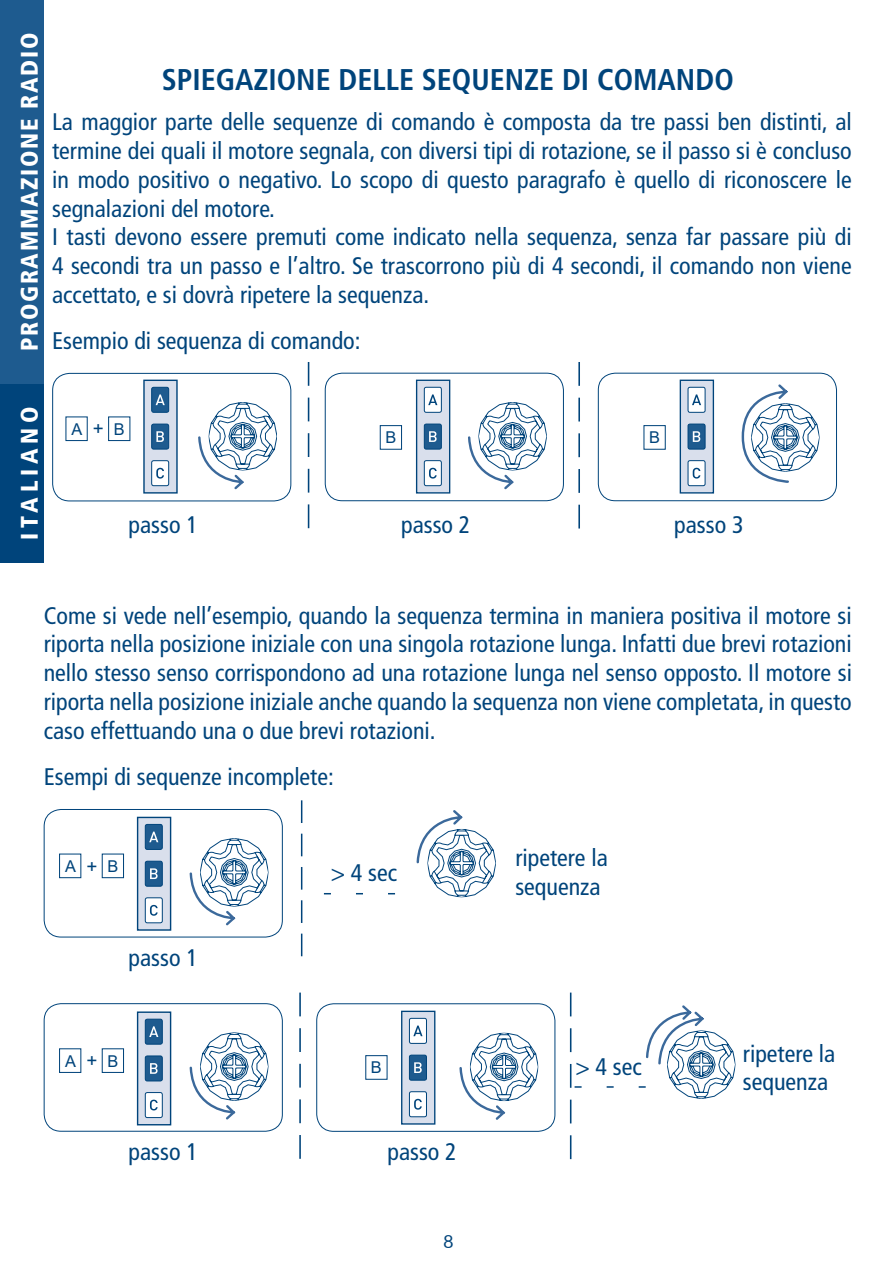
<style>
.page{position:relative;width:893px;height:1278px;background:#fff}
.page>*{position:absolute;margin:0;border:0;box-sizing:border-box;transform-origin:0 0}
.t1{font:700 condensed 30px "Frutiger LT Std";color:#00447b}
.t2{font:condensed 24px/28.8px "Frutiger LT Std";color:#00447b;text-align:justify}
.t3{font:900 condensed 24px "Frutiger LT Std";letter-spacing:.07em;color:#fff}
.t4{font:900 condensed 24px "Frutiger LT Std";letter-spacing:.2em;color:#fff}
.t5{font:18.9px "Arial";color:#00447b}
.t6{font:18px "Futura BT";color:#00447b}
.t7{font:16.2px "Arial";color:#00447b}
</style>
<div class="page">
<div style="left:0;top:0;width:44px;height:384px;background:#1e5b8f"></div>
<div style="left:0;top:384px;width:44px;height:179px;background:#00447b"></div>
<svg style="left:741px;top:384px;width:78px;height:99px"></svg>
<svg style="left:198px;top:402px;width:79px;height:88px"></svg>
<div style="left:52px;top:373px;width:239px;height:128px;border:1px solid #00447b;border-radius:17px"></div>
<svg style="left:308px;top:362px;width:1px;height:166px"></svg>
<svg style="left:578px;top:362px;width:2px;height:167px"></svg>
<svg style="left:468px;top:402px;width:79px;height:88px"></svg>
<div style="left:325px;top:373px;width:239px;height:128px;border:1px solid #00447b;border-radius:17px"></div>
<div style="left:598px;top:373px;width:239px;height:128px;border:1px solid #00447b;border-radius:17px"></div>
<div style="left:143px;top:380px;width:35px;height:114px;background:#d9dfec;border:1px solid #00447b"></div>
<div style="left:152px;top:387px;width:17px;height:25px;background:#1e5b8f;border-radius:2px"></div>
<div style="left:151px;top:387px;width:18px;height:26px;border:1px solid #00447b;border-radius:2px"></div>
<div style="left:152px;top:424px;width:17px;height:25px;background:#1e5b8f;border-radius:2px"></div>
<div style="left:151px;top:424px;width:18px;height:26px;border:1px solid #00447b;border-radius:2px"></div>
<div style="left:152px;top:461px;width:17px;height:25px;background:#fff;border-radius:2px"></div>
<div style="left:151px;top:460px;width:18px;height:26px;border:1px solid #00447b;border-radius:2px"></div>
<svg style="left:156px;top:394px;width:9px;height:11px"></svg>
<svg style="left:156px;top:431px;width:8px;height:11px"></svg>
<svg style="left:156px;top:468px;width:8px;height:11px"></svg>
<div style="left:108px;top:416px;width:22px;height:25px;border:1px solid #00447b"></div>
<div style="left:380px;top:425px;width:22px;height:25px;border:1px solid #00447b"></div>
<div style="left:643px;top:425px;width:23px;height:25px;border:1px solid #00447b"></div>
<div style="left:416px;top:380px;width:34px;height:114px;background:#d9dfec;border:1px solid #00447b"></div>
<div style="left:424px;top:387px;width:17px;height:25px;background:#fff;border-radius:2px"></div>
<div style="left:424px;top:387px;width:18px;height:26px;border:1px solid #00447b;border-radius:2px"></div>
<div style="left:424px;top:424px;width:17px;height:25px;background:#1e5b8f;border-radius:2px"></div>
<div style="left:424px;top:424px;width:18px;height:26px;border:1px solid #00447b;border-radius:2px"></div>
<div style="left:424px;top:461px;width:17px;height:25px;background:#fff;border-radius:2px"></div>
<div style="left:424px;top:460px;width:18px;height:26px;border:1px solid #00447b;border-radius:2px"></div>
<svg style="left:428px;top:394px;width:9px;height:11px"></svg>
<svg style="left:429px;top:431px;width:7px;height:11px"></svg>
<svg style="left:429px;top:468px;width:8px;height:11px"></svg>
<div style="left:679px;top:380px;width:35px;height:114px;background:#d9dfec;border:1px solid #00447b"></div>
<div style="left:688px;top:387px;width:17px;height:25px;background:#fff;border-radius:2px"></div>
<div style="left:687px;top:387px;width:18px;height:26px;border:1px solid #00447b;border-radius:2px"></div>
<div style="left:688px;top:424px;width:17px;height:25px;background:#1e5b8f;border-radius:2px"></div>
<div style="left:687px;top:424px;width:18px;height:26px;border:1px solid #00447b;border-radius:2px"></div>
<div style="left:688px;top:461px;width:17px;height:25px;background:#fff;border-radius:2px"></div>
<div style="left:687px;top:460px;width:18px;height:26px;border:1px solid #00447b;border-radius:2px"></div>
<svg style="left:692px;top:394px;width:9px;height:11px"></svg>
<svg style="left:693px;top:431px;width:7px;height:11px"></svg>
<svg style="left:692px;top:468px;width:8px;height:11px"></svg>
<svg style="left:324px;top:893px;width:71px;height:1px"></svg>
<svg style="left:416px;top:810px;width:80px;height:88px"></svg>
<svg style="left:301px;top:800px;width:1px;height:156px"></svg>
<svg style="left:189px;top:838px;width:79px;height:88px"></svg>
<div style="left:44px;top:809px;width:239px;height:128px;border:1px solid #00447b;border-radius:17px"></div>
<svg style="left:189px;top:1032px;width:79px;height:88px"></svg>
<div style="left:44px;top:1003px;width:239px;height:129px;border:1px solid #00447b;border-radius:17px"></div>
<svg style="left:299px;top:993px;width:2px;height:166px"></svg>
<svg style="left:570px;top:993px;width:165px;height:166px"></svg>
<svg style="left:459px;top:1033px;width:79px;height:87px"></svg>
<div style="left:316px;top:1003px;width:239px;height:129px;border:1px solid #00447b;border-radius:17px"></div>
<div style="left:137px;top:817px;width:34px;height:114px;background:#d9dfec;border:1px solid #00447b"></div>
<div style="left:145px;top:824px;width:17px;height:25px;background:#1e5b8f;border-radius:2px"></div>
<div style="left:145px;top:824px;width:18px;height:26px;border:1px solid #00447b;border-radius:2px"></div>
<div style="left:145px;top:861px;width:17px;height:25px;background:#1e5b8f;border-radius:2px"></div>
<div style="left:145px;top:861px;width:18px;height:26px;border:1px solid #00447b;border-radius:2px"></div>
<div style="left:145px;top:898px;width:17px;height:25px;background:#fff;border-radius:2px"></div>
<div style="left:145px;top:897px;width:18px;height:26px;border:1px solid #00447b;border-radius:2px"></div>
<svg style="left:149px;top:832px;width:9px;height:10px"></svg>
<svg style="left:150px;top:868px;width:8px;height:11px"></svg>
<svg style="left:150px;top:905px;width:8px;height:11px"></svg>
<div style="left:59px;top:853px;width:22px;height:25px;border:1px solid #00447b"></div>
<div style="left:102px;top:853px;width:22px;height:25px;border:1px solid #00447b"></div>
<div style="left:137px;top:1011px;width:34px;height:114px;background:#d9dfec;border:1px solid #00447b"></div>
<div style="left:145px;top:1019px;width:17px;height:25px;background:#1e5b8f;border-radius:2px"></div>
<div style="left:145px;top:1019px;width:18px;height:26px;border:1px solid #00447b;border-radius:2px"></div>
<div style="left:145px;top:1056px;width:17px;height:25px;background:#1e5b8f;border-radius:2px"></div>
<div style="left:145px;top:1055px;width:18px;height:26px;border:1px solid #00447b;border-radius:2px"></div>
<div style="left:145px;top:1093px;width:17px;height:25px;background:#fff;border-radius:2px"></div>
<div style="left:145px;top:1092px;width:18px;height:26px;border:1px solid #00447b;border-radius:2px"></div>
<svg style="left:149px;top:1026px;width:9px;height:11px"></svg>
<svg style="left:150px;top:1063px;width:8px;height:11px"></svg>
<svg style="left:150px;top:1100px;width:8px;height:10px"></svg>
<div style="left:59px;top:1048px;width:22px;height:25px;border:1px solid #00447b"></div>
<div style="left:102px;top:1048px;width:22px;height:25px;border:1px solid #00447b"></div>
<div style="left:365px;top:1055px;width:22px;height:25px;border:1px solid #00447b"></div>
<div style="left:401px;top:1011px;width:34px;height:114px;background:#d9dfec;border:1px solid #00447b"></div>
<div style="left:409px;top:1018px;width:17px;height:25px;background:#fff;border-radius:2px"></div>
<div style="left:409px;top:1018px;width:18px;height:26px;border:1px solid #00447b;border-radius:2px"></div>
<div style="left:409px;top:1055px;width:17px;height:25px;background:#1e5b8f;border-radius:2px"></div>
<div style="left:409px;top:1055px;width:18px;height:26px;border:1px solid #00447b;border-radius:2px"></div>
<div style="left:409px;top:1092px;width:17px;height:25px;background:#fff;border-radius:2px"></div>
<div style="left:409px;top:1091px;width:18px;height:26px;border:1px solid #00447b;border-radius:2px"></div>
<svg style="left:413px;top:1025px;width:9px;height:11px"></svg>
<svg style="left:414px;top:1062px;width:8px;height:11px"></svg>
<svg style="left:414px;top:1099px;width:8px;height:11px"></svg>
<p class="t3" style="left:15px;top:351px;width:320px;rotate:-90deg">PROGRAMMAZIONE RADIO</p>
<p class="t1" style="left:162px;top:61px;width:573px">SPIEGAZIONE DELLE SEQUENZE DI COMANDO</p>
<p class="t2" style="left:52px;top:108px;width:801px">La maggior parte delle sequenze di comando è composta da tre passi ben distinti, al termine dei quali il motore segnala, con diversi tipi di rotazione, se il passo si è concluso in modo positivo o negativo. Lo scopo di questo paragrafo è quello di riconoscere le segnalazioni del motore.</p>
<p class="t2" style="left:52px;top:223px;width:801px">I tasti devono essere premuti come indicato nella sequenza, senza far passare più di 4 secondi tra un passo e l’altro. Se trascorrono più di 4 secondi, il comando non viene accettato, e si dovrà ripetere la sequenza.</p>
<p class="t2" style="left:52px;top:326px;width:310px">Esempio di sequenza di comando:</p>
<p class="t4" style="left:15px;top:540px;width:135px;rotate:-90deg">ITALIANO</p>
<p class="t7" style="left:72px;top:418px;width:12px">A</p>
<p class="t5" style="left:93px;top:416px;width:12px">+</p>
<p class="t7" style="left:114px;top:418px;width:12px">B</p>
<p class="t7" style="left:385px;top:426px;width:12px">B</p>
<p class="t7" style="left:649px;top:426px;width:12px">B</p>
<p class="t2" style="left:129px;top:511px;width:71px">passo 1</p>
<p class="t2" style="left:401px;top:511px;width:71px">passo 2</p>
<p class="t2" style="left:674px;top:511px;width:71px">passo 3</p>
<p class="t2" style="left:44px;top:601px;width:809px">Come si vede nell’esempio, quando la sequenza termina in maniera positiva il motore si riporta nella posizione iniziale con una singola rotazione lunga. Infatti due brevi rotazioni nello stesso senso corrispondono ad una rotazione lunga nel senso opposto. Il motore si riporta nella posizione iniziale anche quando la sequenza non viene completata, in questo caso effettuando una o due brevi rotazioni.</p>
<p class="t2" style="left:44px;top:762px;width:292px">Esempi di sequenze incomplete:</p>
<p class="t7" style="left:65px;top:855px;width:12px">A</p>
<p class="t5" style="left:87px;top:853px;width:12px">+</p>
<p class="t7" style="left:107px;top:855px;width:12px">B</p>
<p class="t2" style="left:129px;top:943px;width:71px">passo 1</p>
<p class="t2" style="left:331px;top:859px;width:68px">&gt; 4 sec</p>
<p class="t7" style="left:65px;top:1050px;width:12px">A</p>
<p class="t5" style="left:87px;top:1048px;width:12px">+</p>
<p class="t7" style="left:107px;top:1050px;width:12px">B</p>
<p class="t7" style="left:371px;top:1056px;width:12px">B</p>
<p class="t2" style="left:129px;top:1137px;width:71px">passo 1</p>
<p class="t2" style="left:387px;top:1137px;width:71px">passo 2</p>
<p class="t6" style="left:443px;top:1231px;width:12px">8</p>
<p class="t2" style="left:515px;top:843px;width:94px">ripetere la sequenza</p>
<p class="t2" style="left:575px;top:1052px;width:68px">&gt; 4 sec</p>
<p class="t2" style="left:743px;top:1039px;width:94px">ripetere la sequenza</p>
</div>
